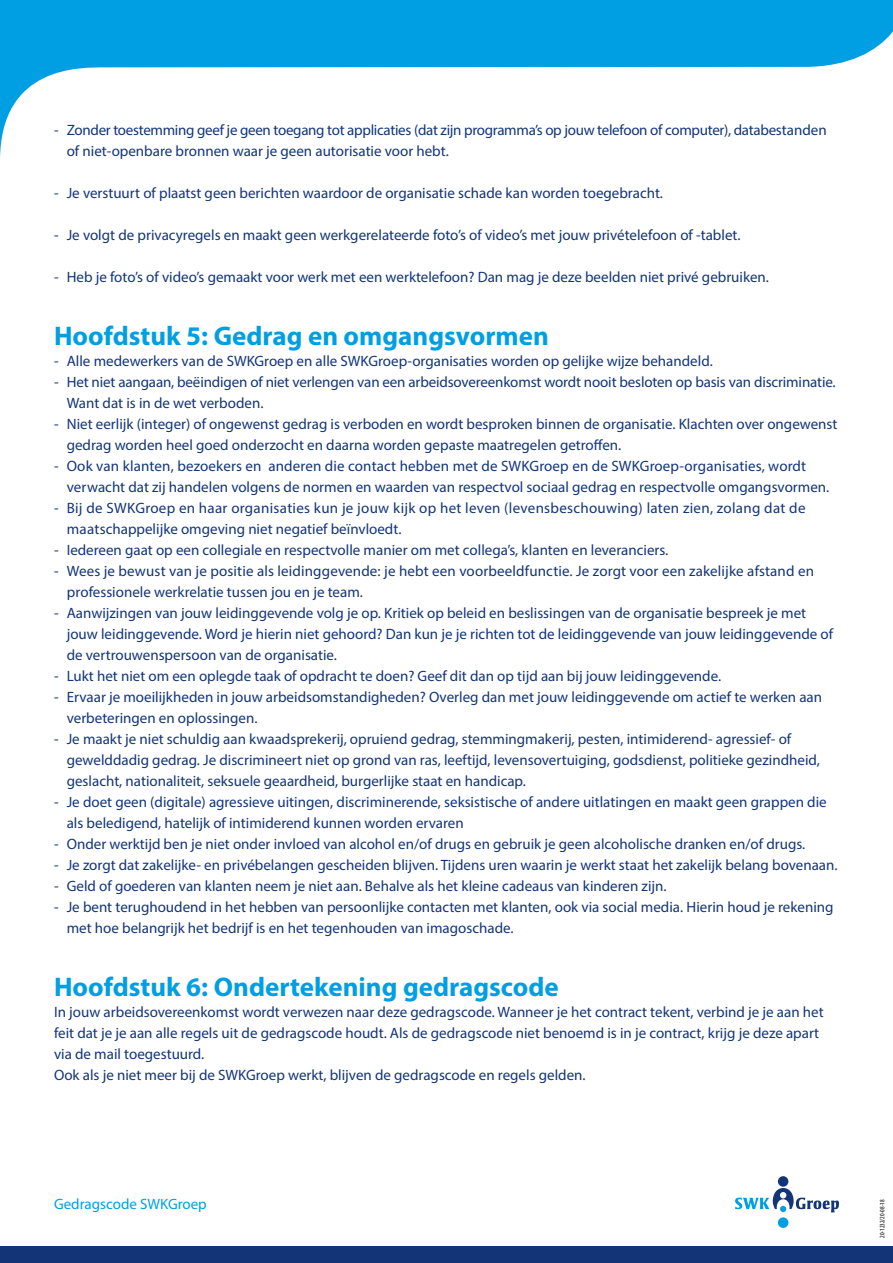
<style>
.page{position:relative;width:893px;height:1263px;background:#fff}
.page>*{position:absolute;margin:0;border:0;box-sizing:border-box;transform-origin:0 0}
.t1{font:700 27px "Myriad Pro";color:#009fe3}
.t2{font:15px/21px "Myriad Pro";color:#133578}
.t3{font:15px/21px "Myriad Pro";letter-spacing:-.02em;color:#133578}
.t4{font:15px/21px "Myriad Pro";letter-spacing:.02em;color:#133578}
.t5{font:15px "Myriad Pro";color:#009fe3}
.t6{font:condensed 6.75px "Myriad Pro";color:#000}
</style>
<div class="page">
<div style="left:778px;top:1176px;width:10px;height:11px;background:#133578;border-radius:50%"></div>
<svg style="left:735px;top:1188px;width:104px;height:24px"></svg>
<div style="left:778px;top:1217px;width:10px;height:11px;background:#009fe3;border-radius:50%"></div>
<div style="left:0;top:1247px;width:893px;height:16px;background:#133578"></div>
<svg style="left:0;top:0;width:893px;height:157px"></svg>
<p class="t3" style="left:67px;top:119px;width:761px;text-indent:-13px">- Zonder toestemming geef je geen toegang tot applicaties (dat zijn programma’s op jouw telefoon of computer), databestanden of niet-openbare bronnen waar je geen autorisatie voor hebt.</p>
<p class="t2" style="left:54px;top:182px;width:610px">- Je verstuurt of plaatst geen berichten waardoor de organisatie schade kan worden toegebracht.</p>
<p class="t2" style="left:54px;top:224px;width:688px">- Je volgt de privacyregels en maakt geen werkgerelateerde foto’s of video’s met jouw privételefoon of -tablet.</p>
<p class="t2" style="left:54px;top:266px;width:717px">- Heb je foto’s of video’s gemaakt voor werk met een werktelefoon? Dan mag je deze beelden niet privé gebruiken.</p>
<h1 class="t1" style="left:54px;top:318px;width:496px">Hoofdstuk 5: Gedrag en omgangsvormen</h1>
<p class="t2" style="left:54px;top:350px;width:660px">- Alle medewerkers van de SWKGroep en alle SWKGroep-organisaties worden op gelijke wijze behandeld.</p>
<p class="t2" style="left:67px;top:371px;width:770px;text-indent:-13px">- Het niet aangaan, beëindigen of niet verlengen van een arbeidsovereenkomst wordt nooit besloten op basis van discriminatie.<br>Want dat is in de wet verboden.</p>
<p class="t2" style="left:67px;top:413px;width:772px;text-indent:-13px">- Niet eerlijk (integer) of ongewenst gedrag is verboden en wordt besproken binnen de organisatie. Klachten over ongewenst gedrag worden heel goed onderzocht en daarna worden gepaste maatregelen getroffen.</p>
<p class="t2" style="left:67px;top:455px;width:764px;text-indent:-13px">- Ook van klanten, bezoekers en anderen die contact hebben met de SWKGroep en de SWKGroep-organisaties, wordt verwacht dat zij handelen volgens de normen en waarden van respectvol sociaal gedrag en respectvolle omgangsvormen.</p>
<p class="t4" style="left:67px;top:497px;width:740px;text-indent:-13px">- Bij de SWKGroep en haar organisaties kun je jouw kijk op het leven (levensbeschouwing) laten zien, zolang dat de maatschappelijke omgeving niet negatief beïnvloedt.</p>
<p class="t2" style="left:54px;top:539px;width:616px">- Iedereen gaat op een collegiale en respectvolle manier om met collega’s, klanten en leveranciers.</p>
<p class="t2" style="left:67px;top:560px;width:749px;text-indent:-13px">- Wees je bewust van je positie als leidinggevende: je hebt een voorbeeldfunctie. Je zorgt voor een zakelijke afstand en professionele werkrelatie tussen jou en je team.</p>
<p class="t2" style="left:67px;top:602px;width:768px;text-indent:-13px">- Aanwijzingen van jouw leidinggevende volg je op. Kritiek op beleid en beslissingen van de organisatie bespreek je met jouw leidinggevende. Word je hierin niet gehoord? Dan kun je je richten tot de leidinggevende van jouw leidinggevende of de vertrouwenspersoon van de organisatie.</p>
<p class="t2" style="left:54px;top:665px;width:669px">- Lukt het niet om een oplegde taak of opdracht te doen? Geef dit dan op tijd aan bij jouw leidinggevende.</p>
<p class="t2" style="left:67px;top:686px;width:757px;text-indent:-13px">- Ervaar je moeilijkheden in jouw arbeidsomstandigheden? Overleg dan met jouw leidinggevende om actief te werken aan verbeteringen en oplossingen.</p>
<p class="t2" style="left:67px;top:728px;width:755px;text-indent:-13px">- Je maakt je niet schuldig aan kwaadsprekerij, opruiend gedrag, stemmingmakerij, pesten, intimiderend- agressief- of gewelddadig gedrag. Je discrimineert niet op grond van ras, leeftijd, levensovertuiging, godsdienst, politieke gezindheid, geslacht, nationaliteit, seksuele geaardheid, burgerlijke staat en handicap.</p>
<p class="t2" style="left:67px;top:791px;width:761px;text-indent:-13px">- Je doet geen (digitale) agressieve uitingen, discriminerende, seksistische of andere uitlatingen en maakt geen grappen die als beledigend, hatelijk of intimiderend kunnen worden ervaren</p>
<p class="t2" style="left:54px;top:833px;width:753px">- Onder werktijd ben je niet onder invloed van alcohol en/of drugs en gebruik je geen alcoholische dranken en/of drugs.</p>
<p class="t2" style="left:54px;top:854px;width:785px">- Je zorgt dat zakelijke- en privébelangen gescheiden blijven. Tijdens uren waarin je werkt staat het zakelijk belang bovenaan.</p>
<p class="t2" style="left:54px;top:875px;width:614px">- Geld of goederen van klanten neem je niet aan. Behalve als het kleine cadeaus van kinderen zijn.</p>
<p class="t2" style="left:67px;top:896px;width:768px;text-indent:-13px">- Je bent terughoudend in het hebben van persoonlijke contacten met klanten, ook via social media. Hierin houd je rekening met hoe belangrijk het bedrijf is en het tegenhouden van imagoschade.</p>
<h1 class="t1" style="left:54px;top:969px;width:506px">Hoofdstuk 6: Ondertekening gedragscode</h1>
<p class="t2" style="left:54px;top:1001px;width:771px">In jouw arbeidsovereenkomst wordt verwezen naar deze gedragscode. Wanneer je het contract tekent, verbind je je aan het feit dat je je aan alle regels uit de gedragscode houdt. Als de gedragscode niet benoemd is in je contract, krijg je deze apart via de mail toegestuurd.<br>Ook als je niet meer bij de SWKGroep werkt, blijven de gedragscode en regels gelden.</p>
<p class="t5" style="left:54px;top:1195px;width:154px">Gedragscode SWKGroep</p>
<p class="t6" style="left:878px;top:1238px;width:40px;rotate:-90deg">20-1232/20-08-18</p>
</div>
